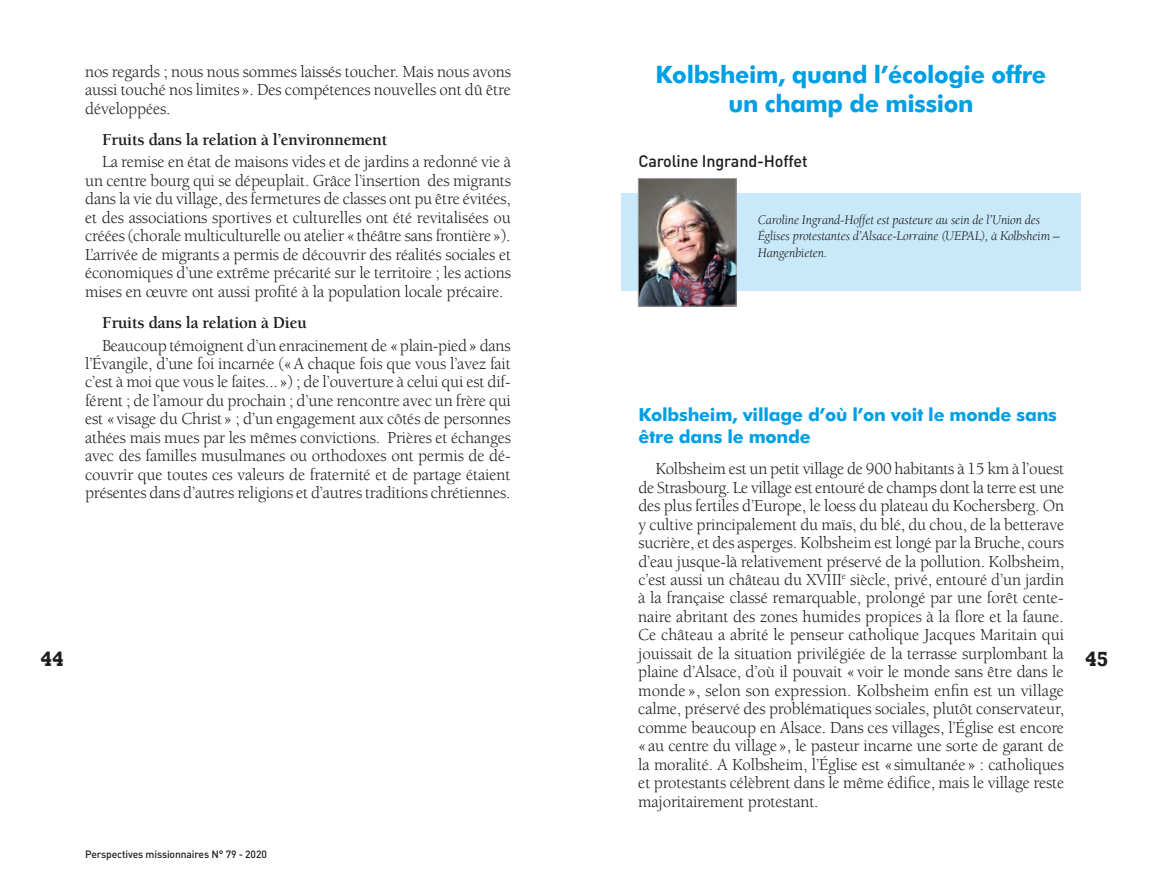
<style>
.page{position:relative;width:1149px;height:893px;background:#fff}
.page>*{position:absolute;margin:0;border:0;box-sizing:border-box;transform-origin:0 0}
.t1{font:700 24px/28.8px "Futura BT";letter-spacing:-.015em;color:#009fe3;text-align:center}
.t2{font:700 21px "Rockwell";color:#1d1d1b}
.t3{font:700 18px/21.6px "Futura BT";letter-spacing:-.015em;color:#009fe3}
.t4{font:17.25px/18.5px "Berkeley";letter-spacing:-.01em;color:#1d1d1b;text-align:justify}
.t5{font:700 17.25px "Berkeley";letter-spacing:-.01em;color:#1d1d1b}
.t6{font:500 16.5px "DIN";letter-spacing:-.01em;color:#1d1d1b}
.t7{font:italic 13.5px/16.2px "Berkeley";letter-spacing:-.01em;color:#1d1d1b}
.t8{font:500 10.5px "DIN";letter-spacing:-.01em;color:#1d1d1b}
</style>
<div class="page">
<div style="left:621px;top:193px;width:459px;height:98px;background:#c9e9fb"></div>
<img style="left:639px;top:180px;width:95px;height:125px">
<div style="left:637px;top:178px;width:99px;height:129px;border:1px solid #9d9d9c"></div>
<p class="t4" style="left:85px;top:62px;width:427px">nos regards ; nous nous sommes laissés toucher. Mais nous avons aussi touché nos limites». Des compétences nouvelles ont dû être développées.</p>
<p class="t5" style="left:102px;top:130px;width:287px">Fruits dans la relation à l’environnement</p>
<p class="t4" style="left:85px;top:153px;width:427px;text-indent:17px">La remise en état de maisons vides et de jardins a redonné vie à un centre bourg qui se dépeuplait. Grâce l’insertion des migrants dans la vie du village, des fermetures de classes ont pu être évitées, et des associations sportives et culturelles ont été revitalisées ou créées (chorale multiculturelle ou atelier «théâtre sans frontière»).<br>L’arrivée de migrants a permis de découvrir des réalités sociales et économiques d’une extrême précarité sur le territoire ; les actions mises en œuvre ont aussi profité à la population locale précaire.</p>
<p class="t5" style="left:102px;top:313px;width:206px">Fruits dans la relation à Dieu</p>
<p class="t4" style="left:85px;top:336px;width:427px;text-indent:17px">Beaucoup témoignent d’un enracinement de «plain-pied» dans l’Évangile, d’une foi incarnée («A chaque fois que vous l’avez fait c’est à moi que vous le faites...») ; de l’ouverture à celui qui est dif&shy;férent ; de l’amour du prochain ; d’une rencontre avec un frère qui est «visage du Christ» ; d’un engagement aux côtés de personnes athées mais mues par les mêmes convictions. Prières et échanges avec des familles musulmanes ou orthodoxes ont permis de dé&shy;couvrir que toutes ces valeurs de fraternité et de partage étaient présentes dans d’autres religions et d’autres traditions chrétiennes.</p>
<h1 class="t1" style="left:655px;top:60px;width:392px">Kolbsheim, quand l’écologie offre un champ de mission</h1>
<p class="t6" style="left:638px;top:151px;width:171px">Caroline Ingrand-Hoffet</p>
<p class="t7" style="left:757px;top:212px;width:303px">Caroline Ingrand-Hoffet est pasteure au sein de l’Union des<br>Églises protestantes d’Alsace-Lorraine (UEPAL), à Kolbsheim –<br>Hangenbieten.</p>
<p class="t3" style="left:638px;top:404px;width:420px">Kolbsheim, village d’où l’on voit le monde sans être dans le monde</p>
<p class="t4" style="left:638px;top:460px;width:427px;text-indent:17px">Kolbsheim est un petit village de 900 habitants à 15 km à l’ouest de Strasbourg. Le village est entouré de champs dont la terre est une des plus fertiles d’Europe, le loess du plateau du Kochersberg. On y cultive principalement du maïs, du blé, du chou, de la betterave sucrière, et des asperges. Kolbsheim est longé par la Bruche, cours d’eau jusque-là relativement préservé de la pollution. Kolbsheim, c’est aussi un château du XVIII<sup>e</sup> siècle, privé, entouré d’un jardin à la française classé remarquable, prolongé par une forêt cente&shy;naire abritant des zones humides propices à la flore et la faune.<br>Ce château a abrité le penseur catholique Jacques Maritain qui jouissait de la situation privilégiée de la terrasse surplombant la plaine d’Alsace, d’où il pouvait «voir le monde sans être dans le monde », selon son expression. Kolbsheim enfin est un village calme, préservé des problématiques sociales, plutôt conservateur, comme beaucoup en Alsace. Dans ces villages, l’Église est encore «au centre du village», le pasteur incarne une sorte de garant de la moralité. A Kolbsheim, l’Église est «simultanée» : catholiques et protestants célèbrent dans le même édifice, mais le village reste majoritairement protestant.</p>
<p class="t2" style="left:40px;top:647px;width:25px">44</p>
<p class="t2" style="left:1084px;top:647px;width:25px">45</p>
<p class="t8" style="left:85px;top:848px;width:183px">Perspectives missionnaires N° 79 - 2020</p>
</div>
